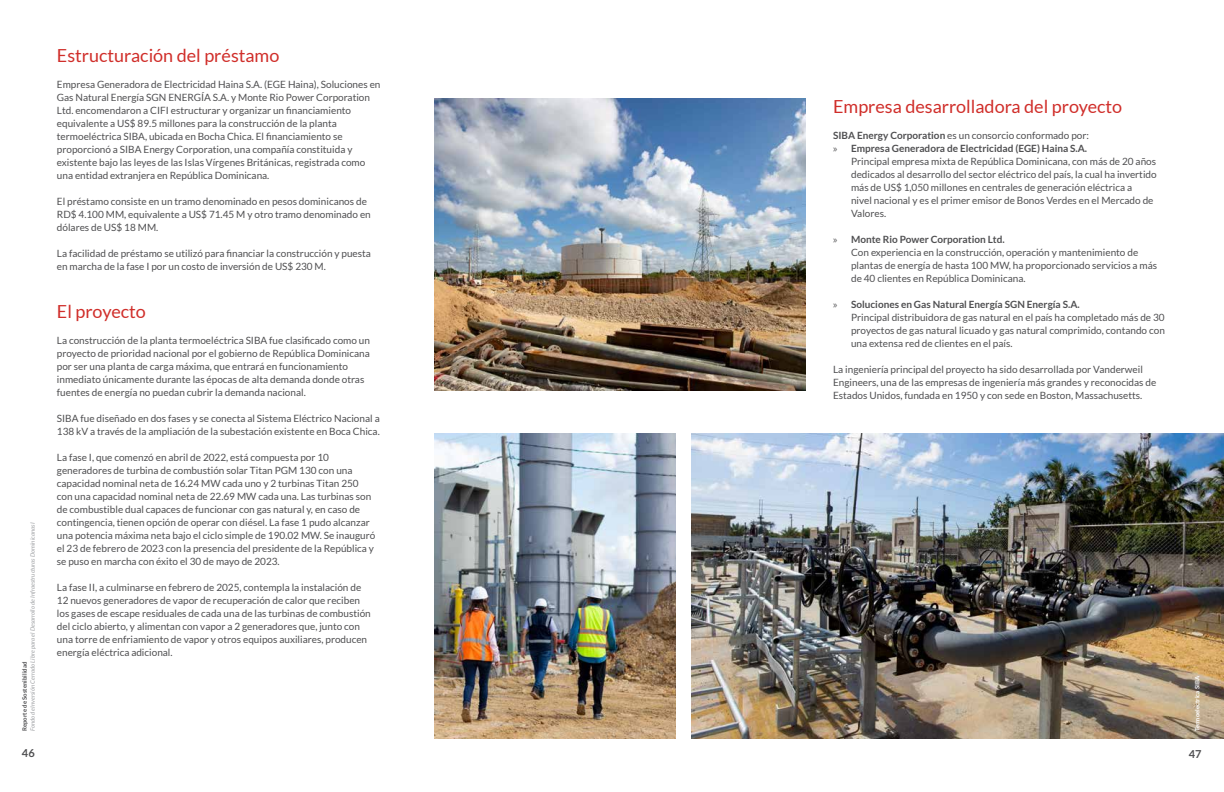
<style>
.page{position:relative;width:1224px;height:792px;background:#fff}
.page>*{position:absolute;margin:0;border:0;box-sizing:border-box;transform-origin:0 0}
.t1{font:18px "Lato";color:#d02e2a}
.t2{font:700 11px "Lato";color:#4f4f51}
.t3{font:10px/13px "Lato";color:#4f4f51}
.t4{font:700 10px "Lato";color:#4f4f51}
.t5{font:italic 6px "Lato";color:#9fa1a4}
.t6{font:700 6px "Lato";color:#4f4f51}
.t7{font:700 6px "Lato";color:#fff}
.s1{font-weight:700}
.s2{font-family:"Myriad Pro";font-weight:400}
.s3{font-family:"Myriad Pro"}
</style>
<div class="page">
<img style="left:691px;top:434px;width:533px;height:305px">
<img style="left:434px;top:434px;width:242px;height:305px">
<img style="left:434px;top:98px;width:371px;height:292px">
<p class="t5" style="left:29px;top:731px;width:211px;rotate:-90deg">Fondo de Inversión Cerrado Libre para el Desarrollo de Infraestructuras Dominicanas I</p>
<p class="t6" style="left:21px;top:731px;width:71px;rotate:-90deg">Reporte de Sostenibilidad</p>
<p class="t2" style="left:22px;top:747px;width:14px">46</p>
<h1 class="t1" style="left:57px;top:46px;width:224px">Estructuración del préstamo</h1>
<p class="t3" style="left:57px;top:78px;width:325px">Empresa Generadora de Electricidad Haina S.A. (EGE Haina), Soluciones en Gas Natural Energía SGN ENERGÍA S.A. y Monte Rio Power Corporation Ltd. encomendaron a CIFI estructurar y organizar un financiamiento equivalente a US$ 89.5 millones para la construcción de la planta termoeléctrica SIBA, ubicada en Bocha Chica. El financiamiento se proporcionó a SIBA Energy Corporation, una compañía constituida y existente bajo las leyes de las Islas Vírgenes Británicas, registrada como una entidad extranjera en República Dominicana.</p>
<p class="t3" style="left:57px;top:195px;width:315px">El préstamo consiste en un tramo denominado en pesos dominicanos de<br>RD$ 4.100 MM, equivalente a US$ 71.45 M y otro tramo denominado en dólares de US$ 18 MM.</p>
<p class="t3" style="left:57px;top:247px;width:316px">La facilidad de préstamo se utilizó para financiar la construcción y puesta en marcha de la fase I por un costo de inversión de US$ 230 M.</p>
<h1 class="t1" style="left:57px;top:302px;width:91px">El proyecto</h1>
<p class="t3" style="left:57px;top:334px;width:315px">La construcción de la planta termoeléctrica SIBA fue clasificado como un proyecto de prioridad nacional por el gobierno de República Dominicana por ser una planta de carga máxima, que entrará en funcionamiento inmediato únicamente durante las épocas de alta demanda donde otras fuentes de energía no puedan cubrir la demanda nacional.</p>
<p class="t3" style="left:57px;top:412px;width:324px">SIBA fue diseñado en dos fases y se conecta al Sistema Eléctrico Nacional a<br>138 kV a través de la ampliación de la subestación existente en Boca Chica.</p>
<p class="t3" style="left:57px;top:451px;width:320px">La fase I, que comenzó en abril de 2022, está compuesta por 10 generadores de turbina de combustión solar Titan PGM 130 con una capacidad nominal neta de 16.24 MW cada uno y 2 turbinas Titan 250 con una capacidad nominal neta de 22.69 MW cada una. Las turbinas son de combustible dual capaces de funcionar con gas natural y, en caso de contingencia, tienen opción de operar con diésel. La fase 1 pudo alcanzar una potencia máxima neta bajo el ciclo simple de 190.02 MW. Se inauguró el 23 de febrero de 2023 con la presencia del presidente de la República y se puso en marcha con éxito el 30 de mayo de 2023.</p>
<p class="t3" style="left:57px;top:581px;width:315px">La fase II, a culminarse en febrero de 2025, contempla la instalación de 12 nuevos generadores de vapor de recuperación de calor que reciben los gases de escape residuales de cada una de las turbinas de combustión del ciclo abierto, y alimentan con vapor a 2 generadores que, junto con una torre de enfriamiento de vapor y otros equipos auxiliares, producen energía eléctrica adicional.</p>
<h1 class="t1" style="left:833px;top:96px;width:291px">Empresa desarrolladora del proyecto</h1>
<p class="t3" style="left:833px;top:129px;width:257px"><span class="s1">SIBA Energy Corporation</span> es un consorcio conformado por:</p>
<p class="t4" style="left:833px;top:142px;width:256px"><span class="s2">»</span> Empresa Generadora de Electricidad (EGE) Haina S.A.</p>
<p class="t3" style="left:851px;top:155px;width:307px">Principal empresa mixta de República Dominicana, con más de 20 años</p>
<p class="t3" style="left:851px;top:168px;width:307px">dedicados al desarrollo del sector eléctrico del país, la cual ha invertido</p>
<p class="t3" style="left:851px;top:181px;width:283px">más de US$ 1,050 millones en centrales de generación eléctrica a</p>
<p class="t3" style="left:851px;top:194px;width:304px">nivel nacional y es el primer emisor de Bonos Verdes en el Mercado de</p>
<p class="t3" style="left:851px;top:207px;width:37px">Valores.</p>
<p class="t3" style="left:851px;top:233px;width:308px;text-indent:-18px"><span class="s3">»</span> <span class="s1">Monte Rio Power Corporation Ltd.<br></span>Con experiencia en la construcción, operación y mantenimiento de plantas de energía de hasta 100 MW, ha proporcionado servicios a más de 40 clientes en República Dominicana.</p>
<p class="t3" style="left:851px;top:298px;width:315px;text-indent:-18px"><span class="s3">»</span> <span class="s1">Soluciones en Gas Natural Energía SGN Energía S.A.<br></span>Principal distribuidora de gas natural en el país ha completado más de 30 proyectos de gas natural licuado y gas natural comprimido, contando con una extensa red de clientes en el país.</p>
<p class="t3" style="left:833px;top:363px;width:325px">La ingeniería principal del proyecto ha sido desarrollada por Vanderweil<br>Engineers, una de las empresas de ingeniería más grandes y reconocidas de<br>Estados Unidos, fundada en 1950 y con sede en Boston, Massachusetts.</p>
<p class="t7" style="left:1194px;top:731px;width:57px;rotate:-90deg">Termoeléctrica SIBA</p>
<p class="t2" style="left:1189px;top:747px;width:14px">47</p>
</div>
